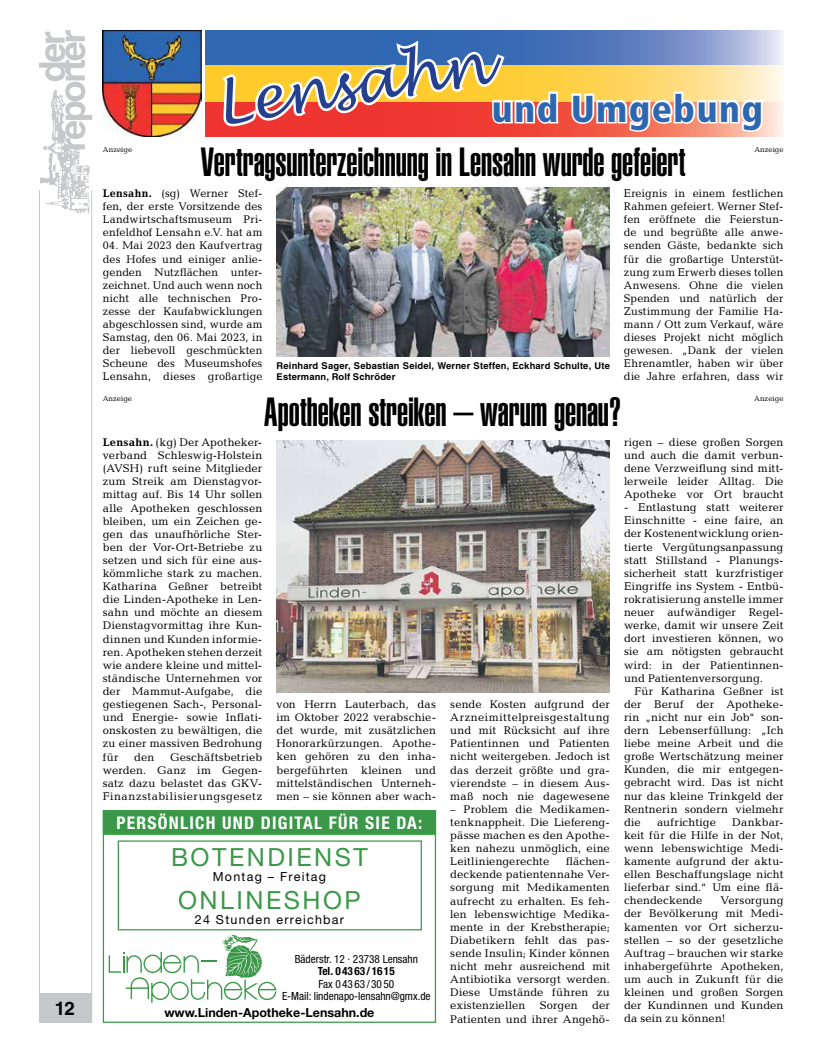
<style>
.page{position:relative;width:819px;height:1053px;background:#fff}
.page>*{position:absolute;margin:0;border:0;box-sizing:border-box;transform-origin:0 0}
.t1{font:italic 57.5px "Lucida Handwriting";color:#25408f}
.t2{font:40px "Helvetica LT Std Ultra Comp";letter-spacing:-.005em;color:#000}
.t3{font:900 condensed 37.5px "Frutiger LT Std";letter-spacing:.04em;color:#2e67b1}
.t4{font:25px "Helvetica Neue LT Std";letter-spacing:.1em;color:#3a9848}
.t5{font:700 18.75px "Helvetica LT Std";color:#000}
.t6{font:700 condensed 17.5px "Helvetica Neue LT Std";letter-spacing:.07em;color:#fff}
.t7{font:12.5px "Helvetica Neue LT Std";letter-spacing:.1em;color:#000}
.t8{font:700 12.5px "Helvetica Neue LT Std";color:#000}
.t9{font:11.25px/13.1px "Candida Std";letter-spacing:.015em;color:#000;text-align:justify}
.t10{font:condensed 11.25px/12.5px "Helvetica Neue LT Std";color:#000;text-align:center}
.t11{font:700 9.38px/11.2px "Helvetica LT Std";letter-spacing:.015em;color:#000}
.t12{font:7.5px "Candida Std";color:#000}
.s1{font-weight:700}
</style>
<div class="page">
<div style="left:39px;top:993px;width:53px;height:29px;background:#c7c8ca"></div>
<hr style="left:91px;top:190px;width:1px;height:832px;background:#c7c8ca">
<hr style="left:39px;top:190px;width:1px;height:832px;background:#c7c8ca">
<img style="left:39px;top:149px;width:51px;height:65px">
<svg style="left:39px;top:30px;width:53px;height:119px"></svg>
<div style="left:103px;top:810px;width:332px;height:24px;background:#3a9848"></div>
<div style="left:103px;top:810px;width:333px;height:212px;border:1px solid #3a9848"></div>
<svg style="left:109px;top:935px;width:167px;height:67px"></svg>
<div style="left:118px;top:840px;width:304px;height:90px;border:1px solid #3a9848"></div>
<img style="left:103px;top:30px;width:98px;height:106px">
<svg style="left:206px;top:101px;width:577px;height:35px;background:#f58b7d"></svg>
<svg style="left:206px;top:30px;width:576px;height:36px;background:#6f8cc3"></svg>
<svg style="left:206px;top:66px;width:576px;height:35px;background:#ffdc7f"></svg>
<svg style="left:569px;top:90px;width:196px;height:44px"></svg>
<svg style="left:218px;top:36px;width:342px;height:100px"></svg>
<img style="left:276px;top:440px;width:333px;height:252px">
<img style="left:276px;top:188px;width:333px;height:168px">
<p class="t5" style="left:55px;top:996px;width:21px">12</p>
<p class="t1" style="left:209px;top:71px;width:276px;rotate:-9deg">Lensahn</p>
<p class="t3" style="left:492px;top:86px;width:272px">und Umgebung</p>
<p class="t12" style="left:103px;top:145px;width:31px">Anzeige</p>
<p class="t12" style="left:754px;top:145px;width:31px">Anzeige</p>
<p class="t2" style="left:201px;top:139px;width:486px">Vertragsunterzeichnung in Lensahn wurde gefeiert</p>
<p class="t9" style="left:103px;top:187px;width:161px"><span class="s1">Lensahn.</span> (sg) Werner Stef&shy;fen, der erste Vorsitzende des Landwirtschaftsmuseum Pri&shy;enfeldhof Lensahn e.V. hat am</p>
<p class="t9" style="left:103px;top:239px;width:161px">04. Mai 2023 den Kaufvertrag des Hofes und einiger anlie&shy;genden Nutzflächen unter&shy;zeichnet. Und auch wenn noch nicht alle technischen Pro&shy;zesse der Kaufabwicklungen abgeschlossen sind, wurde am Samstag, den 06. Mai 2023, in der liebevoll geschmückten Scheune des Museumshofes Lensahn, dieses großartige</p>
<p class="t9" style="left:624px;top:186px;width:161px">Ereignis in einem festlichen Rahmen gefeiert. Werner Stef&shy;fen eröffnete die Feierstun&shy;de und begrüßte alle anwe&shy;senden Gäste, bedankte sich für die großartige Unterstüt&shy;zung zum Erwerb dieses tollen Anwesens. Ohne die vielen Spenden und natürlich der Zustimmung der Familie Ha&shy;mann / Ott zum Verkauf, wäre dieses Projekt nicht möglich gewesen. „Dank der vielen Ehrenamtler, haben wir über die Jahre erfahren, dass wir</p>
<p class="t11" style="left:276px;top:360px;width:335px">Reinhard Sager, Sebastian Seidel, Werner Steffen, Eckhard Schulte, Ute<br>Estermann, Rolf Schröder</p>
<p class="t12" style="left:103px;top:394px;width:31px">Anzeige</p>
<p class="t12" style="left:754px;top:394px;width:31px">Anzeige</p>
<p class="t2" style="left:264px;top:389px;width:359px">Apotheken streiken – warum genau?</p>
<p class="t9" style="left:103px;top:435px;width:161px"><span class="s1">Lensahn.</span> (kg) Der Apotheker&shy;verband Schleswig-Holstein (AVSH) ruft seine Mitglieder zum Streik am Dienstagvor&shy;mittag auf. Bis 14 Uhr sollen alle Apotheken geschlossen bleiben, um ein Zeichen ge&shy;gen das unaufhörliche Ster&shy;ben der Vor-Ort-Betriebe zu setzen und sich für eine aus&shy;kömmliche stark zu machen.<br>Katharina Geßner betreibt die Linden-Apotheke in Len&shy;sahn und möchte an diesem Dienstagvormittag ihre Kun&shy;dinnen und Kunden informie&shy;ren. Apotheken stehen derzeit wie andere kleine und mittel&shy;ständische Unternehmen vor der Mammut-Aufgabe, die gestiegenen Sach-, Personal&shy;und Energie- sowie Inflati&shy;onskosten zu bewältigen, die zu einer massiven Bedrohung für</p>
<p class="t9" style="left:276px;top:697px;width:161px">von Herrn Lauterbach, das im Oktober 2022 verabschie&shy;det wurde, mit zusätzlichen Honorarkürzungen. Apothe&shy;ken gehören zu den inha&shy;bergeführten kleinen und mittelständischen Unterneh&shy;men – sie können aber wach-</p>
<p class="t9" style="left:450px;top:697px;width:161px">sende Kosten aufgrund der Arzneimittelpreisgestaltung und mit Rücksicht auf ihre Patientinnen und Patienten nicht weitergeben. Jedoch ist das derzeit größte und gra&shy;vierendste – in diesem Aus&shy;maß noch nie dagewesene</p>
<p class="t9" style="left:450px;top:802px;width:161px">– Problem die Medikamen&shy;tenknappheit. Die Liefereng&shy;pässe machen es den Apothe&shy;ken nahezu unmöglich, eine Leitliniengerechte</p>
<p class="t9" style="left:103px;top:750px;width:161px;text-indent:67px">Geschäftsbetrieb werden. Ganz im Gegen&shy;satz dazu belastet das GKV-Finanzstabilisierungsgesetz</p>
<p class="t9" style="left:134px;top:750px;width:22px">den</p>
<p class="t6" style="left:117px;top:812px;width:307px">PERSÖNLICH UND DIGITAL FÜR SIE DA:</p>
<p class="t4" style="left:171px;top:842px;width:198px">BOTENDIENST</p>
<p class="t7" style="left:213px;top:869px;width:115px">Montag – Freitag</p>
<p class="t4" style="left:178px;top:885px;width:184px">ONLINESHOP</p>
<p class="t7" style="left:195px;top:912px;width:151px">24 Stunden erreichbar</p>
<p class="t9" style="left:450px;top:854px;width:161px;text-indent:116px">flächen&shy;deckende patientennahe Ver&shy;sorgung mit Medikamenten aufrecht zu erhalten. Es feh&shy;len lebenswichtige Medika&shy;mente in der Krebstherapie; Diabetikern fehlt das pas&shy;sende Insulin; Kinder können nicht mehr ausreichend mit Antibiotika versorgt werden.<br>Diese Umstände führen zu existenziellen</p>
<p class="t10" style="left:282px;top:952px;width:150px">Bäderstr. 12 · 23738 Lensahn<br><span class="s1">Tel. 0 43 63 / 16 15<br></span>Fax 0 43 63 / 30 50<br>E-Mail: lindenapo-lensahn@gmx.de</p>
<p class="t8" style="left:164px;top:1004px;width:211px">www.Linden-Apotheke-Lensahn.de</p>
<p class="t9" style="left:450px;top:998px;width:161px;text-align:right">der<br>Patienten und ihrer Angehö-</p>
<p class="t9" style="left:540px;top:998px;width:39px">Sorgen</p>
<p class="t9" style="left:624px;top:435px;width:161px">rigen – diese großen Sorgen und auch die damit verbun&shy;dene Verzweiflung sind mitt&shy;lerweile leider Alltag. Die Apotheke vor Ort braucht</p>
<p class="t9" style="left:624px;top:501px;width:161px">- Entlastung statt weiterer</p>
<p class="t9" style="left:624px;top:514px;width:161px">Einschnitte - eine faire, an</p>
<p class="t9" style="left:624px;top:527px;width:161px">der Kostenentwicklung orien-</p>
<p class="t9" style="left:624px;top:540px;width:161px">tierte Vergütungsanpassung</p>
<p class="t9" style="left:624px;top:553px;width:161px">statt Stillstand - Planungs-</p>
<p class="t9" style="left:624px;top:566px;width:161px">sicherheit statt kurzfristiger</p>
<p class="t9" style="left:624px;top:579px;width:161px">Eingriffe ins System - Entbü-</p>
<p class="t9" style="left:624px;top:592px;width:161px">rokratisierung anstelle immer</p>
<p class="t9" style="left:624px;top:605px;width:161px">neuer aufwändiger Regel-</p>
<p class="t9" style="left:624px;top:618px;width:161px">werke, damit wir unsere Zeit</p>
<p class="t9" style="left:624px;top:632px;width:161px">dort investieren können, wo</p>
<p class="t9" style="left:624px;top:645px;width:161px">sie am nötigsten gebraucht</p>
<p class="t9" style="left:624px;top:658px;width:161px">wird: in der Patientinnen-</p>
<p class="t9" style="left:624px;top:671px;width:140px">und Patientenversorgung.</p>
<p class="t9" style="left:634px;top:684px;width:150px">Für Katharina Geßner ist</p>
<p class="t9" style="left:624px;top:697px;width:161px">der Beruf der Apotheke-</p>
<p class="t9" style="left:624px;top:710px;width:161px">rin „nicht nur ein Job“ son-</p>
<p class="t9" style="left:624px;top:723px;width:161px">dern Lebenserfüllung: „Ich</p>
<p class="t9" style="left:624px;top:736px;width:161px">liebe meine Arbeit und die</p>
<p class="t9" style="left:624px;top:749px;width:161px">große Wertschätzung meiner</p>
<p class="t9" style="left:624px;top:763px;width:161px">Kunden, die mir entgegen-</p>
<p class="t9" style="left:624px;top:776px;width:161px">gebracht wird. Das ist nicht</p>
<p class="t9" style="left:624px;top:789px;width:161px">nur das kleine Trinkgeld der</p>
<p class="t9" style="left:624px;top:802px;width:161px">Rentnerin sondern vielmehr</p>
<p class="t9" style="left:624px;top:815px;width:18px">die</p>
<p class="t9" style="left:657px;top:815px;width:60px">aufrichtige</p>
<p class="t9" style="left:624px;top:815px;width:161px;text-indent:108px">Dankbar&shy;keit für die Hilfe in der Not, wenn lebenswichtige Medi&shy;kamente aufgrund der aktu&shy;ellen Beschaffungslage nicht lieferbar sind.“ Um eine flä&shy;chendeckende</p>
<p class="t9" style="left:624px;top:893px;width:161px;text-indent:96px">Versorgung der Bevölkerung mit Medi&shy;kamenten vor Ort sicherzu&shy;stellen – so der gesetzliche Auftrag – brauchen wir starke inhabergeführte Apotheken, um auch in Zukunft für die kleinen und großen Sorgen der Kundinnen und Kunden da sein zu können!</p>
</div>
